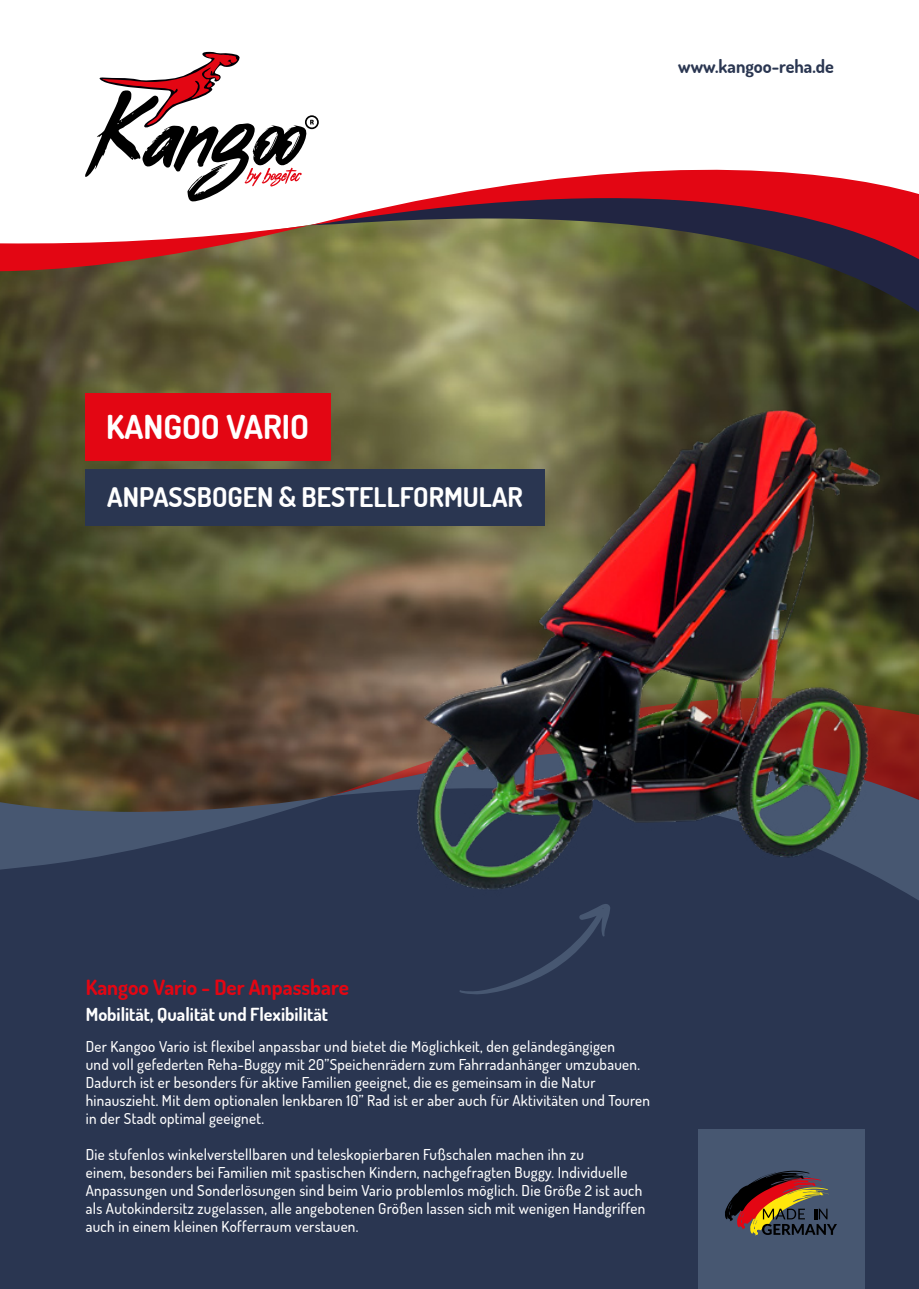
<style>
.page{position:relative;width:919px;height:1289px;background:#fff}
.page>*{position:absolute;margin:0;border:0;box-sizing:border-box;transform-origin:0 0}
.t1{font:700 33px "Dosis";color:#fff}
.t2{font:700 27px "Dosis";color:#fff}
.t3{font:700 21px "Dosis";color:#e30613}
.t4{font:700 18px "Dosis";color:#fff}
.t5{font:700 18px "Dosis";color:#2a3651}
.t6{font:500 15px/18px "Dosis";letter-spacing:.02em;color:#fff}
</style>
<div class="page">
<img style="left:0;top:271px;width:918px;height:509px">
<svg style="left:309px;top:271px;width:609px;height:41px;background:#676642"></svg>
<svg style="left:0;top:169px;width:918px;height:102px"></svg>
<svg style="left:0;top:780px;width:330px;height:118px;background:#393b43"></svg>
<div style="left:0;top:898px;width:918px;height:390px;background:#2a3651"></div>
<svg style="left:331px;top:671px;width:587px;height:48px;background:#6d5b3f"></svg>
<svg style="left:330px;top:719px;width:588px;height:183px;background:#4e3f4c"></svg>
<svg style="left:0;top:796px;width:331px;height:73px;background:#3c4658"></svg>
<svg style="left:85px;top:52px;width:234px;height:149px"></svg>
<img style="left:398px;top:401px;width:481px;height:499px">
<div style="left:85px;top:393px;width:245px;height:68px;background:#e30613"></div>
<div style="left:85px;top:469px;width:460px;height:56px;background:#2a3651"></div>
<svg style="left:459px;top:903px;width:151px;height:91px;background:#2c3954"></svg>
<div style="left:698px;top:1129px;width:166px;height:159px;background:#475771"></div>
<svg style="left:725px;top:1170px;width:111px;height:65px"></svg>
<h1 class="t1" style="left:106px;top:404px;width:204px">KANGOO VARIO</h1>
<h2 class="t2" style="left:107px;top:479px;width:417px">ANPASSBOGEN &amp; BESTELLFORMULAR</h2>
<p class="t5" style="left:678px;top:53px;width:157px">www.kangoo-reha.de</p>
<h3 class="t3" style="left:86px;top:973px;width:265px">Kangoo Vario - Der Anpassbare</h3>
<p class="t4" style="left:86px;top:1001px;width:244px">Mobilität, Qualität und Flexibilität</p>
<p class="t6" style="left:86px;top:1037px;width:566px">Der Kangoo Vario ist flexibel anpassbar und bietet die Möglichkeit, den geländegängigen<br>und voll gefederten Reha-Buggy mit 20”Speichenrädern zum Fahrradanhänger umzubauen.<br>Dadurch ist er besonders für aktive Familien geeignet, die es gemeinsam in die Natur hinauszieht. Mit dem optionalen lenkbaren 10” Rad ist er aber auch für Aktivitäten und Touren in der Stadt optimal geeignet.</p>
<p class="t6" style="left:86px;top:1145px;width:561px">Die stufenlos winkelverstellbaren und teleskopierbaren Fußschalen machen ihn zu<br>einem, besonders bei Familien mit spastischen Kindern, nachgefragten Buggy. Individuelle Anpassungen und Sonderlösungen sind beim Vario problemlos möglich. Die Größe 2 ist auch als Autokindersitz zugelassen, alle angebotenen Größen lassen sich mit wenigen Handgriffen auch in einem kleinen Kofferraum verstauen.</p>
</div>
